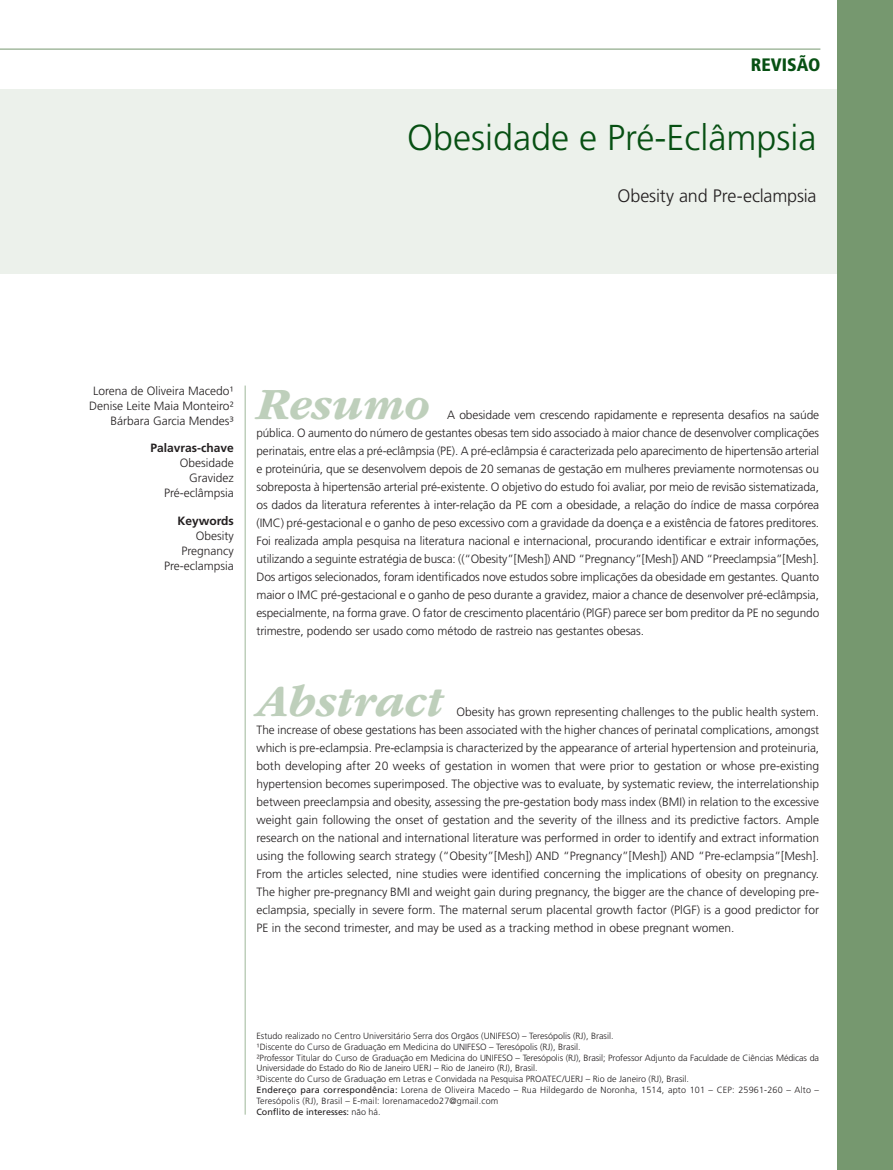
<style>
.page{position:relative;width:893px;height:1170px;background:#fff}
.page>*{position:absolute;margin:0;border:0;box-sizing:border-box;transform-origin:0 0}
.t1{font:italic 700 46.5px "ITC Garamond Std";letter-spacing:-.01em;color:#becfbb}
.t2{font:300 36px "Frutiger LT Std";color:#075013}
.t3{font:300 18px "Frutiger LT Std";letter-spacing:-.01em;color:#231f20}
.t4{font:900 condensed 18px "Frutiger LT Std";color:#075013}
.t5{font:300 12px/18px "Frutiger LT Std";color:#231f20;text-align:right}
.t6{font:700 12px "Frutiger LT Std";color:#231f20}
.t7{font:300 9px/10.8px "Frutiger LT Std";color:#231f20}
.s1{font-weight:400}
</style>
<div class="page">
<hr style="left:244px;top:385px;width:2px;height:729px;background:#becfbb">
<hr style="left:0;top:49px;width:820px;height:1px;background:#76986f">
<div style="left:0;top:89px;width:893px;height:185px;background:#ecf1eb"></div>
<div style="left:838px;top:0;width:55px;height:1169px;background:#76986f"></div>
<h3 class="t4" style="left:751px;top:54px;width:71px">REVISÃO</h3>
<h2 class="t2" style="left:407px;top:118px;width:411px">Obesidade e Pré-Eclâmpsia</h2>
<h3 class="t3" style="left:617px;top:186px;width:201px">Obesity and Pre-eclampsia</h3>
<p class="t5" style="left:89px;top:383px;width:146px;line-height:15px">Lorena de Oliveira Macedo¹<br>Denise Leite Maia Monteiro²<br>Bárbara Garcia Mendes³</p>
<p class="t6" style="left:150px;top:441px;width:85px">Palavras-chave</p>
<p class="t5" style="left:164px;top:456px;width:71px;line-height:15px">Obesidade<br>Gravidez<br>Pré-eclâmpsia</p>
<p class="t6" style="left:177px;top:514px;width:58px">Keywords</p>
<p class="t5" style="left:164px;top:528px;width:71px;line-height:15px">Obesity<br>Pregnancy<br>Pre-eclampsia</p>
<h1 class="t1" style="left:256px;top:378px;width:175px">Resumo</h1>
<p class="t5" style="left:256px;top:406px;width:564px;text-align:justify;text-indent:191px">A obesidade vem crescendo rapidamente e representa desafios na saúde pública. O aumento do número de gestantes obesas tem sido associado à maior chance de desenvolver complicações perinatais, entre elas a pré-eclâmpsia (PE). A pré-eclâmpsia é caracterizada pelo aparecimento de hipertensão arterial e proteinúria, que se desenvolvem depois de 20 semanas de gestação em mulheres previamente normotensas ou sobreposta à hipertensão arterial pré-existente. O objetivo do estudo foi avaliar, por meio de revisão sistematizada, os dados da literatura referentes à inter-relação da PE com a obesidade, a relação do índice de massa corpórea (IMC) pré-gestacional e o ganho de peso excessivo com a gravidade da doença e a existência de fatores preditores.<br>Foi realizada ampla pesquisa na literatura nacional e internacional, procurando identificar e extrair informações, utilizando a seguinte estratégia de busca: ((“Obesity”[Mesh]) AND “Pregnancy”[Mesh]) AND “Preeclampsia”[Mesh].<br>Dos artigos selecionados, foram identificados nove estudos sobre implicações da obesidade em gestantes. Quanto maior o IMC pré-gestacional e o ganho de peso durante a gravidez, maior a chance de desenvolver pré-eclâmpsia, especialmente, na forma grave. O fator de crescimento placentário (PlGF) parece ser bom preditor da PE no segundo trimestre, podendo ser usado como método de rastreio nas gestantes obesas.</p>
<h1 class="t1" style="left:256px;top:675px;width:188px">Abstract</h1>
<p class="t5" style="left:256px;top:703px;width:564px;text-align:justify;text-indent:200px">Obesity has grown representing challenges to the public health system.<br>The increase of obese gestations has been associated with the higher chances of perinatal complications, amongst which is pre-eclampsia. Pre-eclampsia is characterized by the appearance of arterial hypertension and proteinuria, both developing after 20 weeks of gestation in women that were prior to gestation or whose pre-existing hypertension becomes superimposed. The objective was to evaluate, by systematic review, the interrelationship between preeclampsia and obesity, assessing the pre-gestation body mass index (BMI) in relation to the excessive weight gain following the onset of gestation and the severity of the illness and its predictive factors. Ample research on the national and international literature was performed in order to identify and extract information using the following search strategy (“Obesity”[Mesh]) AND “Pregnancy”[Mesh]) AND “Pre-eclampsia”[Mesh].<br>From the articles selected, nine studies were identified concerning the implications of obesity on pregnancy.<br>The higher pre-pregnancy BMI and weight gain during pregnancy, the bigger are the chance of developing pre&shy;eclampsia, specially in severe form. The maternal serum placental growth factor (PlGF) is a good predictor for PE in the second trimester, and may be used as a tracking method in obese pregnant women.</p>
<p class="t7" style="left:256px;top:1030px;width:564px">Estudo realizado no Centro Universitário Serra dos Orgãos (UNIFESO) – Teresópolis (RJ), Brasil.<br>¹Discente do Curso de Graduação em Medicina do UNIFESO – Teresópolis (RJ), Brasil.<br>²Professor Titular do Curso de Graduação em Medicina do UNIFESO – Teresópolis (RJ), Brasil; Professor Adjunto da Faculdade de Ciências Médicas da Universidade do Estado do Rio de Janeiro UERJ – Rio de Janeiro (RJ), Brasil.<br>³Discente do Curso de Graduação em Letras e Convidada na Pesquisa PROATEC/UERJ – Rio de Janeiro (RJ), Brasil.<br><span class="s1">Endereço para correspondência:</span> Lorena de Oliveira Macedo – Rua Hildegardo de Noronha, 1514, apto 101 – CEP: 25961-260 – Alto – Teresópolis (RJ), Brasil – E-mail: lorenamacedo27@gmail.com<br><span class="s1">Conflito de interesses:</span> não há.</p>
</div>
